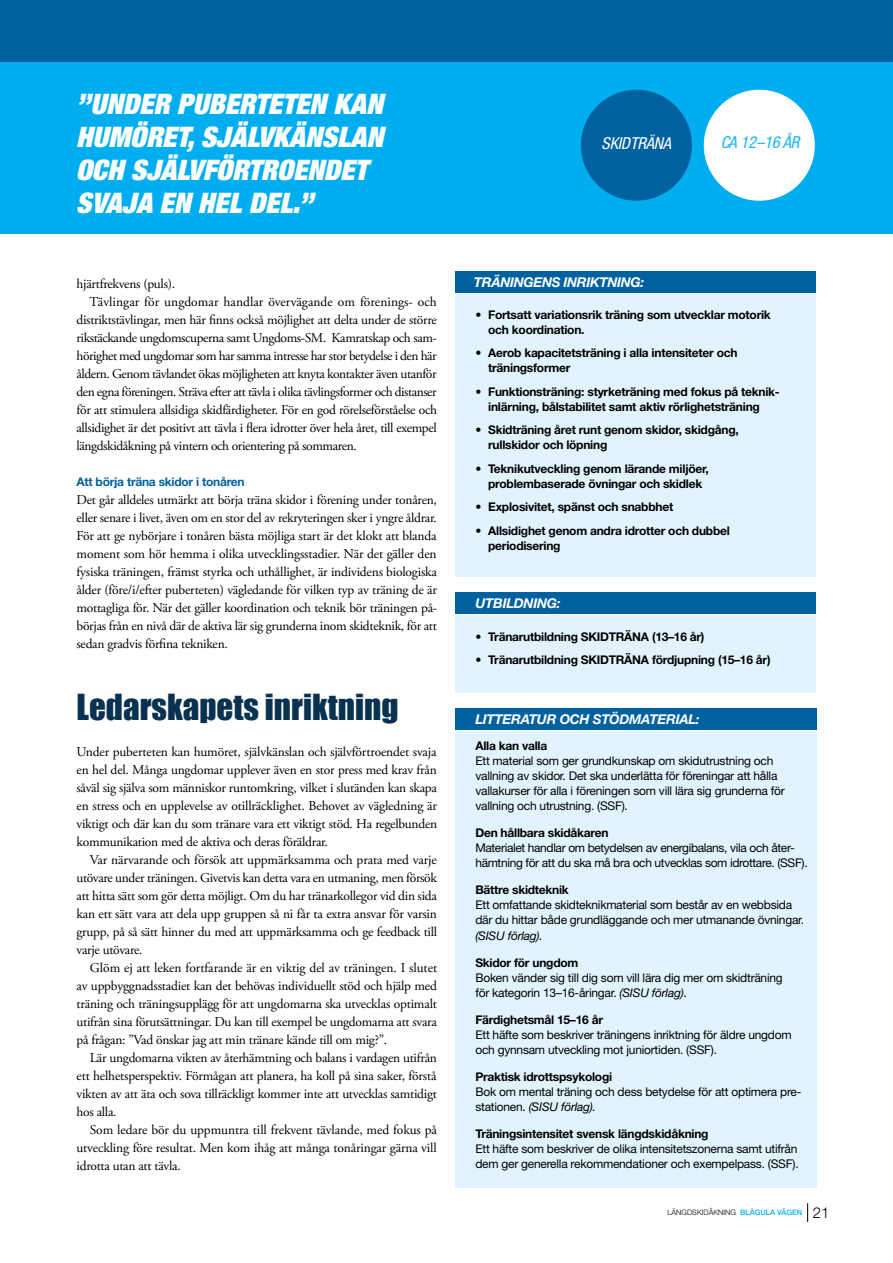
<style>
.page{position:relative;width:893px;height:1263px;background:#fff}
.page>*{position:absolute;margin:0;border:0;box-sizing:border-box;transform-origin:0 0}
.t1{font:33px "Impact";color:#093150}
.t2{font:italic 900 condensed 28.35px/32.8px "Helvetica Neue LT Std";color:#fff}
.t3{font:italic condensed 16.5px "Helvetica Neue LT Std";letter-spacing:-.01em;color:#fff}
.t4{font:italic condensed 16.5px "Helvetica Neue LT Std";letter-spacing:-.01em;color:#00aeef}
.t5{font:13.5px/18px "Adobe Garamond Pro";letter-spacing:-.02em;color:#000;text-align:justify}
.t6{font:italic 700 13.5px "Helvetica Neue LT Std";letter-spacing:-.02em;color:#fff}
.t7{font:13.5px "Adobe Garamond Pro";letter-spacing:.005em;color:#000}
.t8{font:12px/15px "Helvetica Neue LT Std";letter-spacing:-.02em;color:#000}
.t9{font:700 12px/15px "Helvetica Neue LT Std";letter-spacing:-.02em;color:#000}
.t10{font:700 12px "Helvetica Neue LT Std";letter-spacing:-.02em;color:#0061a0}
.t11{font:italic 12px "Helvetica Neue LT Std";letter-spacing:-.02em;color:#000}
.t12{font:300 7.5px "Helvetica Neue LT Std";color:#000}
.s1{font-style:italic}
.s2{font-weight:500;color:#00aeef}
.s3{font-size:15px}
</style>
<div class="page">
<svg style="left:807px;top:1203px;width:1px;height:19px"></svg>
<div style="left:0;top:0;width:893px;height:234px;background:#00aeef"></div>
<div style="left:704px;top:90px;width:111px;height:111px;background:#fff;border-radius:50%"></div>
<div style="left:581px;top:90px;width:111px;height:111px;background:#0061a0;border-radius:50%"></div>
<div style="left:455px;top:616px;width:361px;height:77px;background:#e1f4fd"></div>
<div style="left:455px;top:731px;width:361px;height:457px;background:#e1f4fd"></div>
<div style="left:455px;top:592px;width:361px;height:21px;background:#0061a0"></div>
<div style="left:455px;top:708px;width:361px;height:21px;background:#0061a0"></div>
<div style="left:455px;top:294px;width:361px;height:283px;background:#e1f4fd"></div>
<div style="left:455px;top:271px;width:361px;height:21px;background:#0061a0"></div>
<div style="left:0;top:0;width:893px;height:62px;background:#0061a0"></div>
<h2 class="t2" style="left:76px;top:88px;width:309px">”UNDER PUBERTETEN KAN<br>HUMÖRET, SJÄLVKÄNSLAN<br>OCH SJÄLVFÖRTROENDET<br>SVAJA EN HEL DEL.”</h2>
<p class="t5" style="left:77px;top:275px;width:100px">hjärtfrekvens (puls).</p>
<p class="t7" style="left:89px;top:294px;width:349px">Tävlingar för ungdomar handlar övervägande om förenings- och</p>
<p class="t5" style="left:77px;top:311px;width:362px">distriktstävlingar, men här finns också möjlighet att delta under de större</p>
<p class="t5" style="left:77px;top:329px;width:362px">rikstäckande ungdomscuperna samt Ungdoms-SM. Kamratskap och sam-</p>
<p class="t5" style="left:77px;top:347px;width:362px">hörighet med ungdomar som har samma intresse har stor betydelse i den här</p>
<p class="t5" style="left:77px;top:365px;width:361px">åldern. Genom tävlandet ökas möjligheten att knyta kontakter även utanför</p>
<p class="t5" style="left:77px;top:383px;width:362px">den egna föreningen. Sträva efter att tävla i olika tävlingsformer och distanser</p>
<p class="t5" style="left:77px;top:401px;width:362px">för att stimulera allsidiga skidfärdigheter. För en god rörelseförståelse och</p>
<p class="t5" style="left:77px;top:419px;width:362px">allsidighet är det positivt att tävla i flera idrotter över hela året, till exempel</p>
<p class="t5" style="left:77px;top:437px;width:282px">längdskidåkning på vintern och orientering på sommaren.</p>
<p class="t10" style="left:77px;top:474px;width:170px">Att börja träna skidor i tonåren</p>
<p class="t5" style="left:77px;top:491px;width:362px">Det går alldeles utmärkt att börja träna skidor i förening under tonåren, eller senare i livet, även om en stor del av rekryteringen sker i yngre åldrar.<br>För att ge nybörjare i tonåren bästa möjliga start är det klokt att blanda moment som hör hemma i olika utvecklingsstadier. När det gäller den fysiska träningen, främst styrka och uthållighet, är individens biologiska ålder (före/i/efter puberteten) vägledande för vilken typ av träning de är mottagliga för. När det gäller koordination och teknik bör träningen på&shy;börjas från en nivå där de aktiva lär sig grunderna inom skidteknik, för att sedan gradvis förfina tekniken.</p>
<h1 class="t1" style="left:77px;top:681px;width:324px">Ledarskapets inriktning</h1>
<p class="t5" style="left:77px;top:743px;width:362px">Under puberteten kan humöret, självkänslan och självförtroendet svaja en hel del. Många ungdomar upplever även en stor press med krav från såväl sig själva som människor runtomkring, vilket i slutänden kan skapa en stress och en upplevelse av otillräcklighet. Behovet av vägledning är viktigt och där kan du som tränare vara ett viktigt stöd. Ha regelbunden kommunikation med de aktiva och deras föräldrar.</p>
<p class="t5" style="left:77px;top:851px;width:362px;text-indent:13px">Var närvarande och försök att uppmärksamma och prata med varje utövare under träningen. Givetvis kan detta vara en utmaning, men försök att hitta sätt som gör detta möjligt. Om du har tränarkollegor vid din sida kan ett sätt vara att dela upp gruppen så ni får ta extra ansvar för varsin grupp, på så sätt hinner du med att uppmärksamma och ge feedback till varje utövare.</p>
<p class="t5" style="left:77px;top:959px;width:362px;text-indent:13px">Glöm ej att leken fortfarande är en viktig del av träningen. I slutet av uppbyggnadsstadiet kan det behövas individuellt stöd och hjälp med träning och träningsupplägg för att ungdomarna ska utvecklas optimalt utifrån sina förutsättningar. Du kan till exempel be ungdomarna att svara på frågan: ”Vad önskar jag att min tränare kände till om mig?”.</p>
<p class="t5" style="left:77px;top:1049px;width:362px;text-indent:13px">Lär ungdomarna vikten av återhämtning och balans i vardagen utifrån ett helhetsperspektiv. Förmågan att planera, ha koll på sina saker, förstå vikten av att äta och sova tillräckligt kommer inte att utvecklas samtidigt hos alla.</p>
<p class="t5" style="left:77px;top:1121px;width:362px;text-indent:13px">Som ledare bör du uppmuntra till frekvent tävlande, med fokus på utveckling före resultat. Men kom ihåg att många tonåringar gärna vill idrotta utan att tävla.</p>
<p class="t3" style="left:602px;top:133px;width:71px">SKIDTRÄNA</p>
<p class="t4" style="left:720px;top:132px;width:81px">CA 12–16 ÅR</p>
<p class="t6" style="left:474px;top:273px;width:172px">TRÄNINGENS INRIKTNING:</p>
<p class="t9" style="left:488px;top:307px;width:284px;text-indent:-13px">• Fortsatt variationsrik träning som utvecklar motorik och koordination.</p>
<p class="t9" style="left:488px;top:345px;width:251px;text-indent:-13px">• Aerob kapacitetsträning i alla intensiteter och träningsformer</p>
<p class="t9" style="left:475px;top:384px;width:306px;text-align:center">• Funktionsträning: styrketräning med fokus på teknik&shy;inlärning, bålstabilitet samt aktiv rörlighetsträning</p>
<p class="t9" style="left:488px;top:422px;width:252px;text-indent:-13px">• Skidträning året runt genom skidor, skidgång, rullskidor och löpning</p>
<p class="t9" style="left:475px;top:461px;width:235px;text-align:center">• Teknikutveckling genom lärande miljöer, problembaserade övningar och skidlek</p>
<p class="t9" style="left:475px;top:499px;width:199px">• Explosivitet, spänst och snabbhet</p>
<p class="t9" style="left:488px;top:523px;width:243px;text-indent:-13px">• Allsidighet genom andra idrotter och dubbel periodisering</p>
<p class="t6" style="left:475px;top:595px;width:87px">UTBILDNING:</p>
<p class="t9" style="left:475px;top:629px;width:230px">• Tränarutbildning SKIDTRÄNA (13–16 år)</p>
<p class="t9" style="left:475px;top:652px;width:297px">• Tränarutbildning SKIDTRÄNA fördjupning (15–16 år)</p>
<p class="t6" style="left:475px;top:710px;width:226px">LITTERATUR OCH STÖDMATERIAL:</p>
<p class="t9" style="left:475px;top:738px;width:73px">Alla kan valla</p>
<p class="t8" style="left:475px;top:753px;width:311px">Ett material som ger grundkunskap om skidutrustning och vallning av skidor. Det ska underlätta för föreningar att hålla vallakurser för alla i föreningen som vill lära sig grunderna för vallning och utrustning. (SSF).</p>
<p class="t9" style="left:475px;top:825px;width:135px">Den hållbara skidåkaren</p>
<p class="t8" style="left:475px;top:840px;width:334px">Materialet handlar om betydelsen av energibalans, vila och åter&shy;hämtning för att du ska må bra och utvecklas som idrottare. (SSF).</p>
<p class="t9" style="left:475px;top:882px;width:95px">Bättre skidteknik</p>
<p class="t8" style="left:475px;top:897px;width:330px">Ett omfattande skidteknikmaterial som består av en webbsida där du hittar både grundläggande och mer utmanande övningar.</p>
<p class="t11" style="left:475px;top:928px;width:69px">(SISU förlag).</p>
<p class="t9" style="left:475px;top:954px;width:105px">Skidor för ungdom</p>
<p class="t8" style="left:475px;top:969px;width:309px">Boken vänder sig till dig som vill lära dig mer om skidträning för kategorin 13–16-åringar. <span class="s1">(SISU förlag)</span>.</p>
<p class="t9" style="left:475px;top:1011px;width:129px">Färdighetsmål 15–16 år</p>
<p class="t8" style="left:475px;top:1026px;width:318px">Ett häfte som beskriver träningens inriktning för äldre ungdom och gynnsam utveckling mot juniortiden. (SSF).</p>
<p class="t9" style="left:475px;top:1068px;width:138px">Praktisk idrottspsykologi</p>
<p class="t8" style="left:475px;top:1083px;width:328px">Bok om mental träning och dess betydelse för att optimera pre&shy;stationen. <span class="s1">(SISU förlag).</span></p>
<p class="t9" style="left:475px;top:1125px;width:235px">Träningsintensitet svensk längdskidåkning</p>
<p class="t8" style="left:475px;top:1140px;width:325px">Ett häfte som beskriver de olika intensitetszonerna samt utifrån dem ger generella rekommendationer och exempelpass. (SSF).</p>
<p class="t12" style="left:667px;top:1208px;width:163px">LÄNGDSKIDÅKNING <span class="s2">BLÅGULA VÄGEN</span> <span class="s3">21</span></p>
</div>
